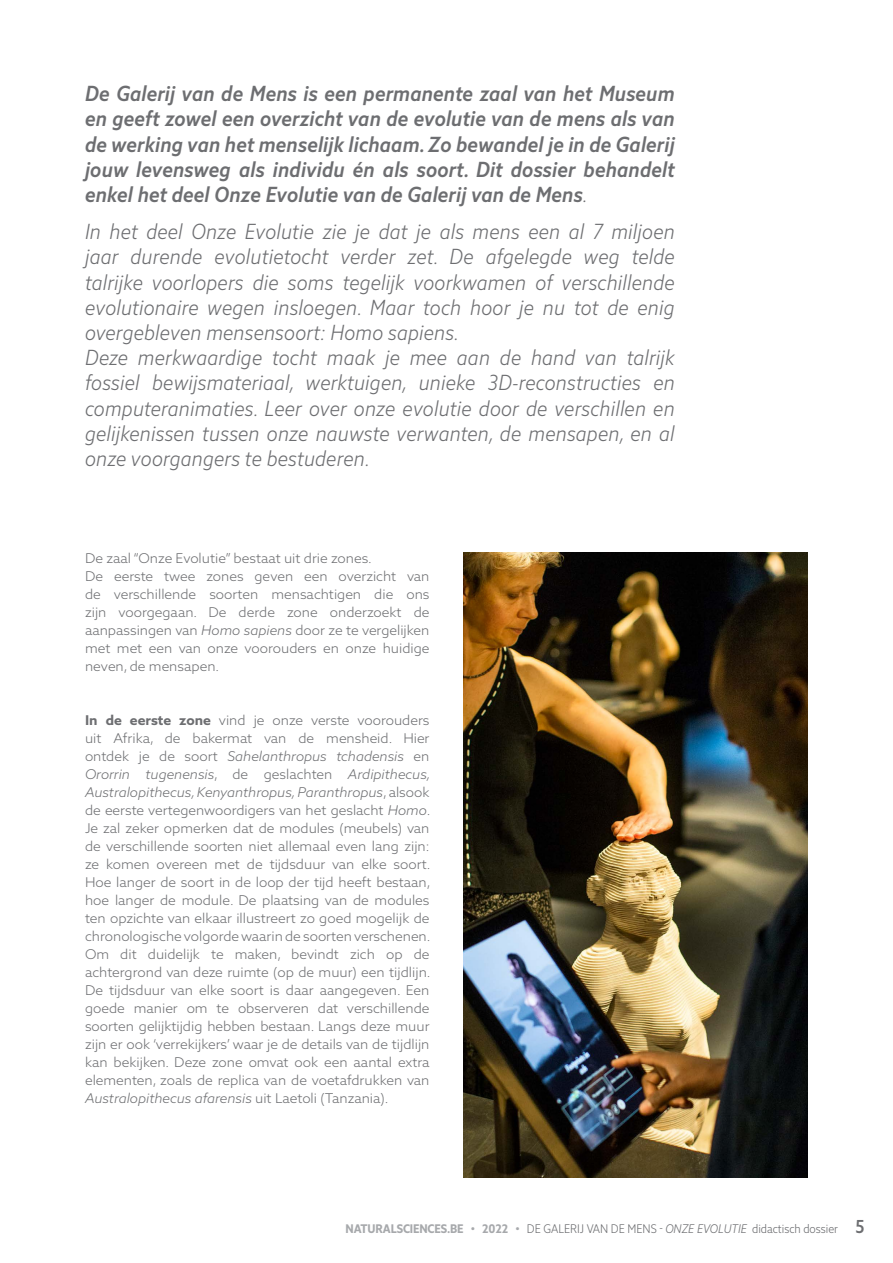
<style>
.page{position:relative;width:893px;height:1263px;background:#fff}
.page>*{position:absolute;margin:0;border:0;box-sizing:border-box;transform-origin:0 0}
.t1{font:italic 300 21px/25.2px "Azo Sans 2 Narrow";letter-spacing:.01em;color:#6d6e71}
.t2{font:italic 500 21px/25.2px "Azo Sans 2 Narrow";letter-spacing:.01em;color:#6d6e71;text-align:justify}
.t3{font:300 13.5px/18px "Azo Sans 2";color:#6d6e71}
.t4{font:300 12px "Azo Sans 2 Narrow";color:#6d6e71}
.s1{font-weight:300}
.s2{font-style:italic}
.s3{font-weight:700}
.s4{font-weight:700;color:#a7a9ac}
.s5{font-weight:500;font-size:18px}
</style>
<div class="page">
<img style="left:463px;top:553px;width:345px;height:625px">
<p class="t2" style="left:85px;top:81px;width:591px">De Galerij van de Mens is een permanente zaal van het Museum en geeft zowel een overzicht van de evolutie van de mens als van de werking van het menselijk lichaam. Zo bewandel je in de Galerij jouw levensweg als individu én als soort. Dit dossier behandelt enkel het deel Onze Evolutie van de Galerij van de Mens<span class="s1">.</span></p>
<p class="t1" style="left:85px;top:219px;width:591px">In het deel Onze Evolutie zie je dat je als mens een al 7 miljoen jaar durende evolutietocht verder zet. De afgelegde weg telde talrijke voorlopers die soms tegelijk voorkwamen of verschillende evolutionaire wegen insloegen. Maar toch hoor je nu tot de enig overgebleven mensensoort: Homo sapiens.<br>Deze merkwaardige tocht maak je mee aan de hand van talrijk fossiel bewijsmateriaal, werktuigen, unieke 3D-reconstructies en computeranimaties. Leer over onze evolutie door de verschillen en gelijkenissen tussen onze nauwste verwanten, de mensapen, en al onze voorgangers te bestuderen.</p>
<p class="t3" style="left:85px;top:549px;width:346px">De zaal “Onze Evolutie” bestaat uit drie zones.<br>De eerste twee zones geven een overzicht van de verschillende soorten mensachtigen die ons zijn voorgegaan. De derde zone onderzoekt de aanpassingen van <span class="s2">Homo sapiens</span> door ze te vergelijken met met een van onze voorouders en onze huidige neven, de mensapen.</p>
<p class="t3" style="left:85px;top:711px;width:347px;text-align:justify"><span class="s3">In de eerste zone</span> vind je onze verste voorouders uit Afrika, de bakermat van de mensheid. Hier ontdek je de soort <span class="s2">Sahelanthropus tchadensis</span> en <span class="s2">Ororrin tugenensis</span>, de geslachten <span class="s2">Ardipithecus, Australopithecus, Kenyanthropus, Paranthropus</span>, alsook de eerste vertegenwoordigers van het geslacht <span class="s2">Homo</span>.<br>Je zal zeker opmerken dat de modules (meubels) van de verschillende soorten niet allemaal even lang zijn: ze komen overeen met de tijdsduur van elke soort.<br>Hoe langer de soort in de loop der tijd heeft bestaan, hoe langer de module. De plaatsing van de modules ten opzichte van elkaar illustreert zo goed mogelijk de chronologische volgorde waarin de soorten verschenen.<br>Om dit duidelijk te maken, bevindt zich op de achtergrond van deze ruimte (op de muur) een tijdlijn.<br>De tijdsduur van elke soort is daar aangegeven. Een goede manier om te observeren dat verschillende soorten gelijktijdig hebben bestaan. Langs deze muur zijn er ook ‘verrekijkers’ waar je de details van de tijdlijn kan bekijken. Deze zone omvat ook een aantal extra elementen, zoals de replica van de voetafdrukken van <span class="s2">Australopithecus afarensis</span> uit Laetoli (Tanzania).</p>
<p class="t4" style="left:346px;top:1222px;width:521px"><span class="s4">NATURALSCIENCES.BE • 2022 •</span> DE GALERIJ VAN DE MENS - <span class="s2">ONZE EVOLUTIE</span> didactisch dossier <span class="s5">5</span></p>
</div>
